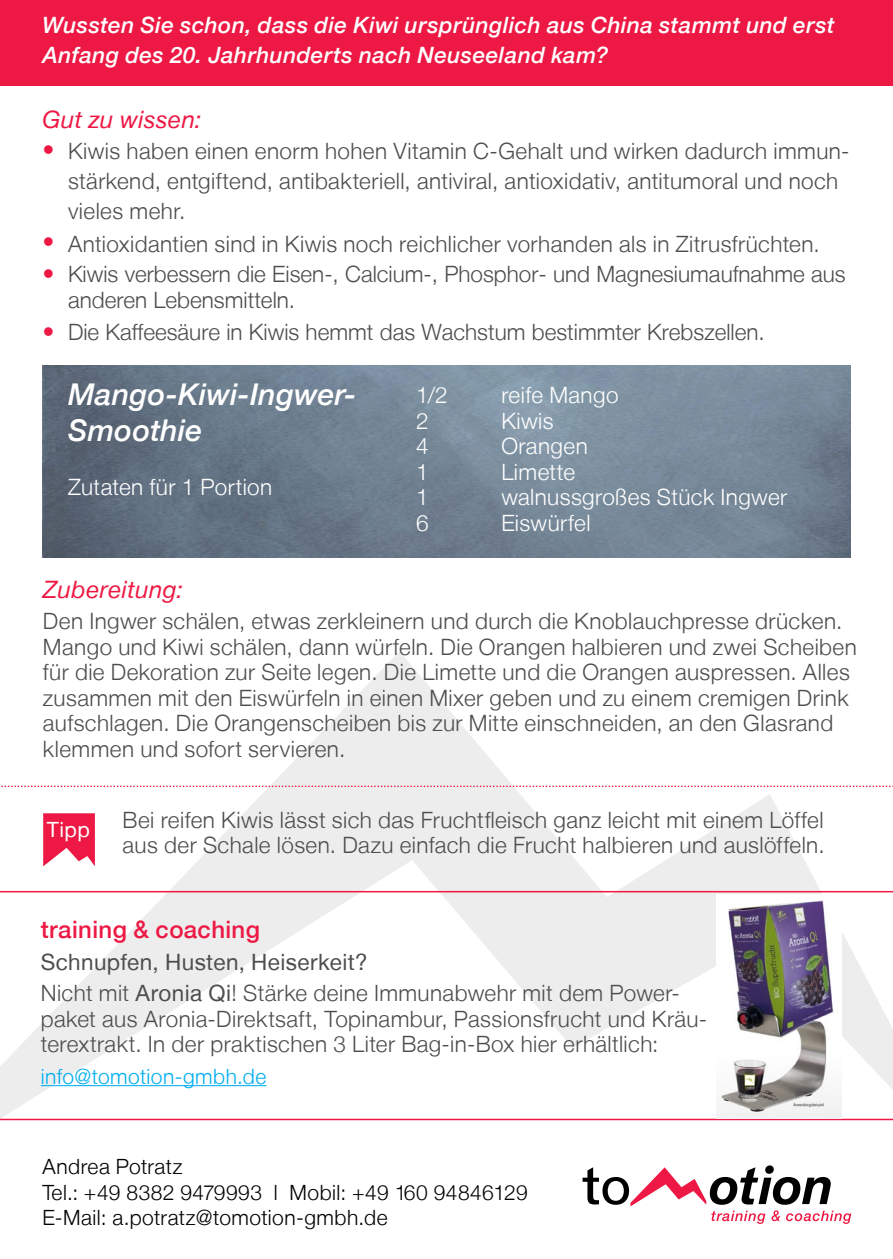
<style>
.page{position:relative;width:893px;height:1259px;background:#fff}
.page>*{position:absolute;margin:0;border:0;box-sizing:border-box;transform-origin:0 0}
.t1{font:italic 500 30px/36px "Helvetica Neue LT";letter-spacing:.01em;color:#fff}
.t2{font:italic 24px "Helvetica Neue LT";letter-spacing:.015em;color:#ed1944}
.t3{font:500 24px "Helvetica Neue LT";letter-spacing:.015em;color:#ed1944}
.t4{font:300 22.5px/25.5px "Helvetica Neue LT";letter-spacing:.02em;color:#4d4d4f}
.t5{font:300 22.5px/25.5px "Helvetica Neue LT";color:#4d4d4f}
.t6{font:italic 500 22.5px/30px "Helvetica Neue LT";letter-spacing:.025em;color:#fff}
.t7{font:300 22.5px "Helvetica Neue LT";letter-spacing:.02em;color:#fff}
.t8{font:300 21px/25.5px "Helvetica Neue LT";letter-spacing:.02em;color:#000}
.t9{font:300 21px "Helvetica Neue LT";letter-spacing:.02em;color:#00aeef}
.t10{font:21px "Helvetica Neue LT";color:#fff}
.s1{font-size:24px;color:#ed1944}
.s2{font-weight:400}
</style>
<div class="page">
<svg style="left:0;top:651px;width:893px;height:467px"></svg>
<div style="left:0;top:0;width:893px;height:85px;background:#ed1944"></div>
<svg style="left:583px;top:1167px;width:268px;height:57px"></svg>
<img style="left:43px;top:366px;width:807px;height:191px">
<svg style="left:43px;top:813px;width:52px;height:53px"></svg>
<svg style="left:0;top:785px;width:893px;height:2px"></svg>
<hr style="left:41px;top:1085px;width:225px;height:1px;background:#00aeef">
<hr style="left:0;top:891px;width:893px;height:1px;background:#ed1944">
<hr style="left:0;top:1118px;width:893px;height:2px;background:#ed1944">
<img style="left:717px;top:894px;width:125px;height:224px">
<p class="t6" style="left:43px;top:10px;width:794px">Wussten Sie schon, dass die Kiwi ursprünglich aus China stammt und erst<br>Anfang des 20. Jahrhunderts nach Neuseeland kam?</p>
<p class="t2" style="left:43px;top:105px;width:160px">Gut zu wissen:</p>
<p class="t4" style="left:68px;top:136px;width:783px;line-height:30px;text-indent:-26px"><span class="s1">•</span> Kiwis haben einen enorm hohen Vitamin C-Gehalt und wirken dadurch immun&shy;stärkend, entgiftend, antibakteriell, antiviral, antioxidativ, antitumoral und noch vieles mehr.</p>
<p class="t4" style="left:43px;top:230px;width:779px"><span class="s1">•</span> Antioxidantien sind in Kiwis noch reichlicher vorhanden als in Zitrusfrüchten.</p>
<p class="t5" style="left:68px;top:261px;width:779px;text-indent:-26px"><span class="s1">•</span> Kiwis verbessern die Eisen-, Calcium-, Phosphor- und Magnesiumaufnahme aus anderen Lebensmitteln.</p>
<p class="t5" style="left:43px;top:319px;width:724px"><span class="s1">•</span> Die Kaffeesäure in Kiwis hemmt das Wachstum bestimmter Krebszellen.</p>
<h1 class="t1" style="left:68px;top:376px;width:290px">Mango-Kiwi-Ingwer-<br>Smoothie</h1>
<p class="t7" style="left:68px;top:473px;width:206px">Zutaten für 1 Portion</p>
<p class="t7" style="left:416px;top:381px;width:33px">1/2</p>
<p class="t7" style="left:501px;top:381px;width:119px">reife Mango</p>
<p class="t7" style="left:416px;top:407px;width:14px">2</p>
<p class="t7" style="left:501px;top:407px;width:54px">Kiwis</p>
<p class="t7" style="left:416px;top:432px;width:14px">4</p>
<p class="t7" style="left:501px;top:432px;width:88px">Orangen</p>
<p class="t7" style="left:416px;top:458px;width:14px">1</p>
<p class="t7" style="left:501px;top:458px;width:75px">Limette</p>
<p class="t7" style="left:416px;top:483px;width:14px">1</p>
<p class="t7" style="left:501px;top:483px;width:287px">walnussgroßes Stück Ingwer</p>
<p class="t7" style="left:416px;top:509px;width:14px">6</p>
<p class="t7" style="left:501px;top:509px;width:91px">Eiswürfel</p>
<p class="t2" style="left:43px;top:575px;width:142px">Zubereitung:</p>
<p class="t4" style="left:43px;top:608px;width:815px">Den Ingwer schälen, etwas zerkleinern und durch die Knoblauchpresse drücken.<br>Mango und Kiwi schälen, dann würfeln. Die Orangen halbieren und zwei Scheiben für die Dekoration zur Seite legen. Die Limette und die Orangen auspressen. Alles zusammen mit den Eiswürfeln in einen Mixer geben und zu einem cremigen Drink aufschlagen. Die Orangenscheiben bis zur Mitte einschneiden, an den Glasrand klemmen und sofort servieren.</p>
<p class="t10" style="left:47px;top:816px;width:44px">Tipp</p>
<p class="t4" style="left:123px;top:806px;width:703px">Bei reifen Kiwis lässt sich das Fruchtfleisch ganz leicht mit einem Löffel aus der Schale lösen. Dazu einfach die Frucht halbieren und auslöffeln.</p>
<p class="t3" style="left:41px;top:915px;width:221px">training &amp; coaching</p>
<p class="t4" style="left:41px;top:945px;width:640px;line-height:31.5px"><span class="s2">Schnupfen, Husten, Heiserkeit?<br></span>Nicht mit <span class="s2">Aronia Qi</span>! Stärke deine Immunabwehr mit dem Power-</p>
<p class="t4" style="left:41px;top:1005px;width:668px">paket aus Aronia-Direktsaft, Topinambur, Passionsfrucht und Kräu&shy;terextrakt. In der praktischen 3 Liter Bag-in-Box hier erhältlich:</p>
<p class="t9" style="left:41px;top:1063px;width:227px">info@tomotion-gmbh.de</p>
<p class="t8" style="left:43px;top:1153px;width:487px">Andrea Potratz<br>Tel.: +49 8382 9479993 l Mobil: +49 160 94846129<br>E-Mail: a.potratz@tomotion-gmbh.de</p>
</div>
